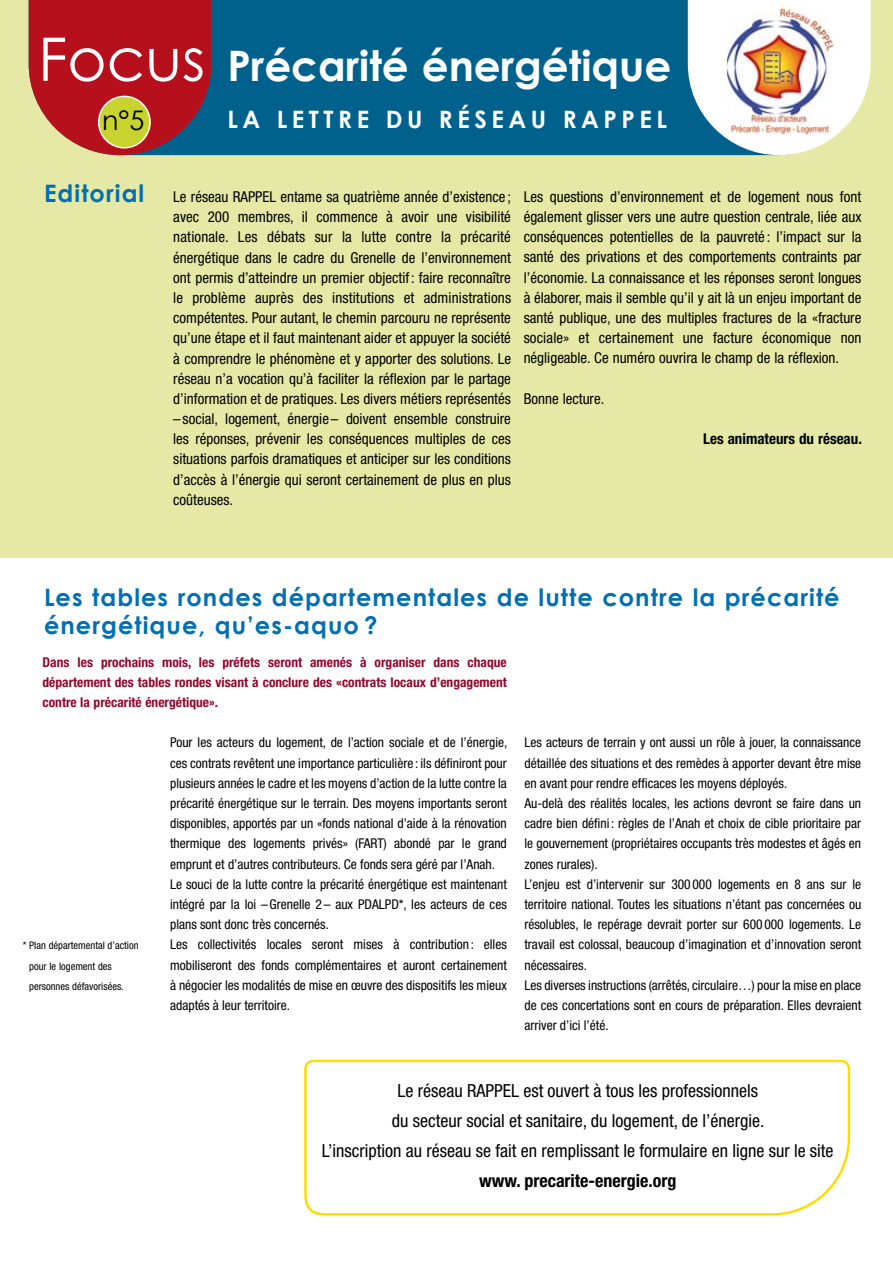
<style>
.page{position:relative;width:893px;height:1263px;background:#fff}
.page>*{position:absolute;margin:0;border:0;box-sizing:border-box;transform-origin:0 0}
.t1{font:60px "Century Gothic";color:#fff}
.t2{font:700 42px "Century Gothic";color:#fff}
.t3{font:27px "Century Gothic";color:#000}
.t4{font:700 24px/28.8px "Century Gothic";letter-spacing:.045em;color:#006fb4}
.t5{font:700 24px "Century Gothic";letter-spacing:.19em;color:#fff}
.t6{font:condensed 18px/30px "Helvetica Neue";color:#000;text-align:center}
.t7{font:700 condensed 18px "Helvetica Neue";color:#000}
.t8{font:condensed 15px/20.2px "Helvetica Neue";color:#000;text-align:justify}
.t9{font:700 condensed 15px "Helvetica Neue";color:#000}
.t10{font:condensed 13.5px/20.2px "Helvetica Neue";color:#000}
.t11{font:700 condensed 13.5px/20.2px "Helvetica Neue";color:#92062a;text-align:justify}
.t12{font:condensed 10.5px/20.2px "Helvetica Neue";color:#000}
</style>
<div class="page">
<div style="left:0;top:0;width:893px;height:557px;background:#e5e9a5"></div>
<div style="left:211px;top:0;width:477px;height:155px;background:#00628c"></div>
<svg style="left:304px;top:1059px;width:547px;height:157px"></svg>
<svg style="left:29px;top:0;width:182px;height:155px"></svg>
<div style="left:99px;top:96px;width:51px;height:52px;background:#c8d32e;border-radius:50%"></div>
<div style="left:98px;top:96px;width:53px;height:53px;border:2px solid #fff;border-radius:50%"></div>
<svg style="left:688px;top:0;width:183px;height:155px"></svg>
<img style="left:727px;top:4px;width:109px;height:133px">
<h1 class="t1" style="left:38px;top:23px;width:168px">Focus</h1>
<h3 class="t3" style="left:102px;top:104px;width:44px">n°5</h3>
<h2 class="t2" style="left:227px;top:39px;width:445px">Précarité énergétique</h2>
<h3 class="t5" style="left:227px;top:104px;width:441px">LA LETTRE DU RÉSEAU RAPPEL</h3>
<h3 class="t4" style="left:44px;top:178px;width:102px">Editorial</h3>
<p class="t8" style="left:173px;top:186px;width:339px">Le réseau RAPPEL entame sa quatrième année d’existence ; avec 200 membres, il commence à avoir une visibilité nationale. Les débats sur la lutte contre la précarité énergétique dans le cadre du Grenelle de l’environnement ont permis d’atteindre un premier objectif: faire reconnaître le problème auprès des institutions et administrations compétentes. Pour autant, le chemin parcouru ne représente qu’une étape et il faut maintenant aider et appuyer la société à comprendre le phénomène et y apporter des solutions. Le réseau n’a vocation qu’à faciliter la réflexion par le partage d’information et de pratiques. Les divers métiers représentés –social, logement, énergie – doivent ensemble construire les réponses, prévenir les conséquences multiples de ces situations parfois dramatiques et anticiper sur les conditions d’accès à l’énergie qui seront certainement de plus en plus coûteuses.</p>
<p class="t8" style="left:524px;top:186px;width:339px">Les questions d’environnement et de logement nous font également glisser vers une autre question centrale, liée aux conséquences potentielles de la pauvreté : l’impact sur la santé des privations et des comportements contraints par l’économie. La connaissance et les réponses seront longues à élaborer, mais il semble qu’il y ait là un enjeu important de santé publique, une des multiples fractures de la «fracture sociale» et certainement une facture économique non négligeable. Ce numéro ouvrira le champ de la réflexion.</p>
<p class="t8" style="left:524px;top:388px;width:82px">Bonne lecture.</p>
<p class="t9" style="left:703px;top:430px;width:160px">Les animateurs du réseau.</p>
<h3 class="t4" style="left:44px;top:582px;width:797px">Les tables rondes départementales de lutte contre la précarité énergétique, qu’es-aquo ?</h3>
<p class="t11" style="left:43px;top:651px;width:466px">Dans les prochains mois, les préfets seront amenés à organiser dans chaque département des tables rondes visant à conclure des «contrats locaux d’engagement contre la précarité énergétique».</p>
<p class="t12" style="left:29px;top:935px;width:111px;text-indent:-6px">* Plan départemental d’action pour le logement des personnes défavorisées.</p>
<p class="t10" style="left:170px;top:732px;width:339px">Pour les acteurs du logement, de l’action sociale et de l’énergie, ces contrats revêtent une importance particulière : ils définiront pour plusieurs années le cadre et les moyens d’action de la lutte contre la précarité énergétique sur le terrain. Des moyens importants seront disponibles, apportés par un «fonds national d’aide à la rénovation thermique des logements privés» (FART) abondé par le grand emprunt et d’autres contributeurs. Ce fonds sera géré par l’Anah.<br>Le souci de la lutte contre la précarité énergétique est maintenant intégré par la loi –Grenelle 2– aux PDALPD*, les acteurs de ces plans sont donc très concernés.<br>Les collectivités locales seront mises à contribution : elles mobiliseront des fonds complémentaires et auront certainement à négocier les modalités de mise en œuvre des dispositifs les mieux adaptés à leur territoire.</p>
<p class="t10" style="left:524px;top:732px;width:338px">Les acteurs de terrain y ont aussi un rôle à jouer, la connaissance détaillée des situations et des remèdes à apporter devant être mise en avant pour rendre efficaces les moyens déployés.<br>Au-delà des réalités locales, les actions devront se faire dans un cadre bien défini : règles de l’Anah et choix de cible prioritaire par le gouvernement (propriétaires occupants très modestes et âgés en zones rurales).<br>L’enjeu est d’intervenir sur 300 000 logements en 8 ans sur le territoire national. Toutes les situations n’étant pas concernées ou résolubles, le repérage devrait porter sur 600 000 logements. Le travail est colossal, beaucoup d’imagination et d’innovation seront nécessaires.<br>Les diverses instructions (arrêtés, circulaire…) pour la mise en place de ces concertations sont en cours de préparation. Elles devraient arriver d’ici l’été.</p>
<h3 class="t6" style="left:322px;top:1076px;width:513px">Le réseau RAPPEL est ouvert à tous les professionnels<br>du secteur social et sanitaire, du logement, de l’énergie.<br>L’inscription au réseau se fait en remplissant le formulaire en ligne sur le site</h3>
<h3 class="t7" style="left:479px;top:1170px;width:199px">www. precarite-energie.org</h3>
</div>
